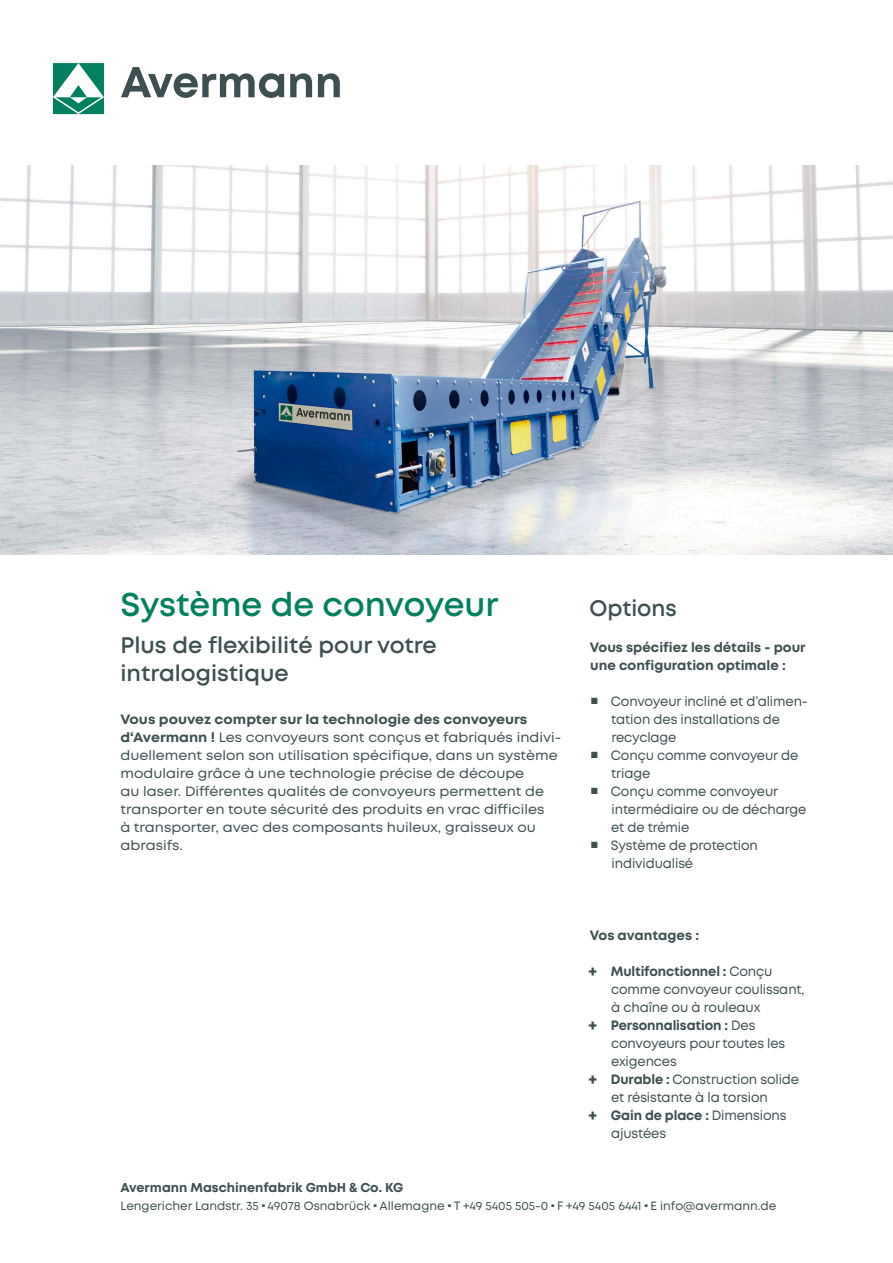
<style>
.page{position:relative;width:893px;height:1263px;background:#fff}
.page>*{position:absolute;margin:0;border:0;box-sizing:border-box;transform-origin:0 0}
._03_Headline_22pt{font:600 33px "Mont";letter-spacing:-.005em;color:#00805f}
._04_Subhead_15pt{font:600 22.5px/28.5px "Mont";color:#3d4f51}
._03_Headline_22pt-2{font:600 22.5px "Mont";color:#3d4f51}
.Vorteile_5mm{font:13.5px/18px "Mont";letter-spacing:-.01em;color:#3d4f51}
._01_Fließtext_9pt{font:13.5px/18px "Mont";color:#3d4f51;scale:1.06 1}
._01_Fließtext_9pt-2{font:700 13.5px/18px "Mont";color:#3d4f51}
.t1{font:700 12.9px "Mont";color:#3d4f51}
.t2{font:12px "Mont";color:#3d4f51}
.s1{font-weight:700}
.s2{font-weight:700;font-size:16.5px}
</style>
<div class="page">
<img style="left:0;top:166px;width:893px;height:388px">
<svg style="left:53px;top:63px;width:51px;height:51px"></svg>
<svg style="left:121px;top:67px;width:219px;height:31px"></svg>
<p class="_03_Headline_22pt" style="left:120px;top:583px;width:379px">Système de convoyeur</p>
<p class="_04_Subhead_15pt" style="left:120px;top:631px;width:318px">Plus de flexibilité pour votre intralogistique</p>
<p class="_01_Fließtext_9pt" style="left:120px;top:710px;width:418px"><span class="s1">Vous pouvez compter sur la technologie des convoyeurs d‘Avermann !</span> Les convoyeurs sont conçus et fabriqués indivi&shy;duellement selon son utilisation spécifique, dans un système modulaire grâce à une technologie précise de découpe<br>au laser. Différentes qualités de convoyeurs permettent de transporter en toute sécurité des produits en vrac difficiles<br>à transporter, avec des composants huileux, graisseux ou abrasifs.</p>
<p class="_03_Headline_22pt-2" style="left:590px;top:593px;width:89px">Options</p>
<p class="_01_Fließtext_9pt-2" style="left:590px;top:638px;width:217px">Vous spécifiez les détails - pour une configuration optimale :</p>
<p class="Vorteile_5mm" style="left:611px;top:692px;width:198px;text-indent:-20px">■ Convoyeur incliné et d’alimen&shy;tation des installations de recyclage</p>
<p class="Vorteile_5mm" style="left:611px;top:746px;width:189px;text-indent:-20px">■ Conçu comme convoyeur de triage</p>
<p class="Vorteile_5mm" style="left:611px;top:782px;width:197px;text-indent:-20px">■ Conçu comme convoyeur intermédiaire ou de décharge et de trémie</p>
<p class="Vorteile_5mm" style="left:612px;top:836px;width:148px;text-indent:-20px">■ Système de protection individualisé</p>
<p class="_01_Fließtext_9pt-2" style="left:590px;top:926px;width:111px">Vos avantages :</p>
<p class="Vorteile_5mm" style="left:611px;top:962px;width:195px;text-indent:-23px"><span class="s2">+</span> <span class="s1">Multifonctionnel :</span> Conçu comme convoyeur coulissant, à chaîne ou à rouleaux</p>
<p class="Vorteile_5mm" style="left:611px;top:1016px;width:176px;text-indent:-23px"><span class="s2">+</span> <span class="s1">Personnalisation :</span> Des convoyeurs pour toutes les exigences</p>
<p class="Vorteile_5mm" style="left:611px;top:1070px;width:190px;text-indent:-23px"><span class="s2">+</span> <span class="s1">Durable :</span> Construction solide et résistante à la torsion</p>
<p class="Vorteile_5mm" style="left:611px;top:1106px;width:177px;text-indent:-23px"><span class="s2">+</span> <span class="s1">Gain de place :</span> Dimensions ajustées</p>
<p class="t1" style="left:120px;top:1179px;width:285px">Avermann Maschinenfabrik GmbH &amp; Co. KG</p>
<p class="t2" style="left:120px;top:1198px;width:657px">Lengericher Landstr. 35 ■ 49078 Osnabrück ■ Allemagne ■ T +49 5405 505-0 ■ F +49 5405 6441 ■ E info@avermann.de</p>
</div>
